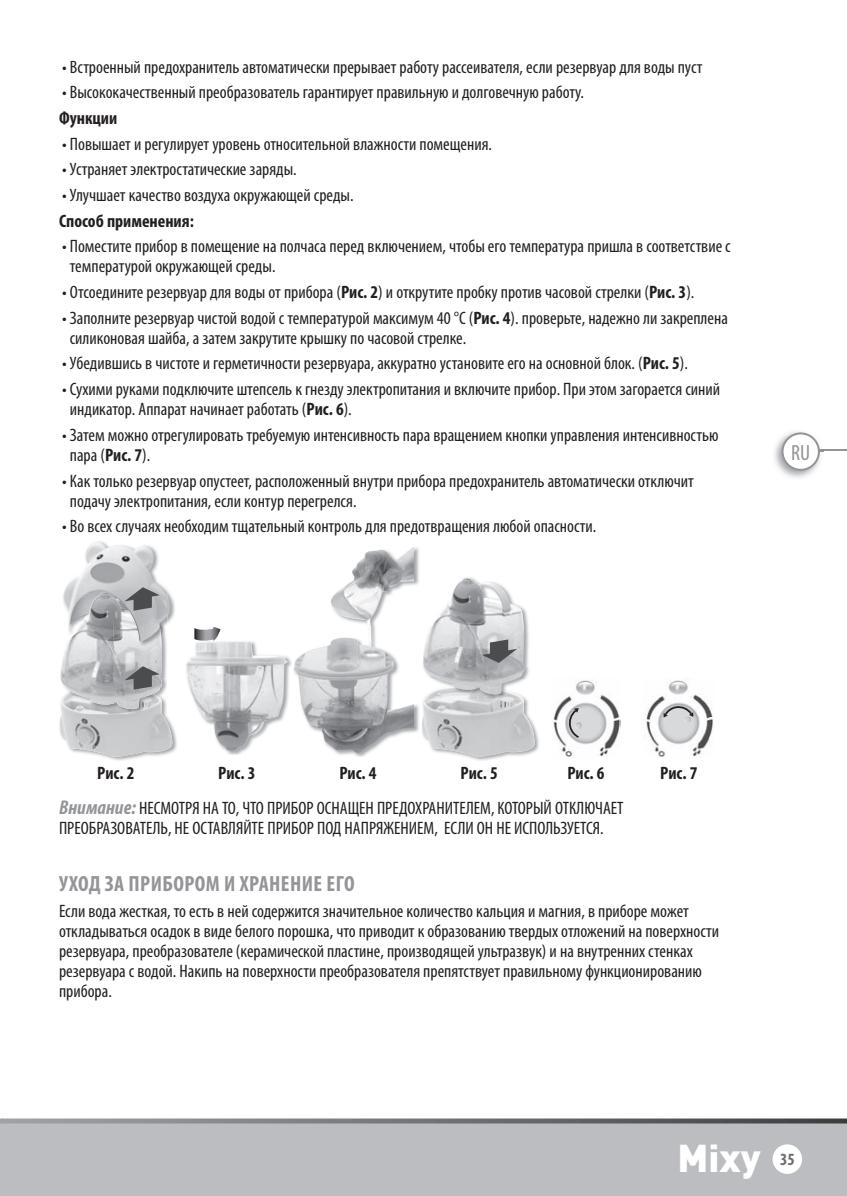
<style>
.page{position:relative;width:847px;height:1196px;background:#fff}
.page>*{position:absolute;margin:0;border:0;box-sizing:border-box;transform-origin:0 0}
.t1{font:900 38.4px "DIN";color:#fff}
.t2{font:700 condensed 22px "Myriad Pro";letter-spacing:.02em;color:#939598}
.t3{font:condensed 22px "Myriad Pro";color:#939598}
.t4{font:condensed 18px/20px "Myriad Pro";color:#231f20}
.t5{font:700 condensed 18px "Myriad Pro";color:#231f20}
.t6{font:700 condensed 17.2px "Myriad Pro";color:#6c6d70}
.s1{font-weight:700}
.s2{font-weight:700;font-style:italic;font-size:20px;color:#939598}
</style>
<div class="page">
<hr style="left:0;top:1121px;width:2px;height:74px;background:#bcbdc0">
<div style="left:2px;top:1121px;width:845px;height:74px;background:#bcbdc0"></div>
<svg style="left:2px;top:1118px;width:845px;height:5px;background:#7f8082"></svg>
<hr style="left:817px;top:449px;width:30px;height:2px;background:#939598">
<img style="left:774px;top:431px;width:49px;height:47px">
<div style="left:782px;top:433px;width:36px;height:37px;background:#fff;border-radius:50%"></div>
<div style="left:781px;top:432px;width:38px;height:39px;border:2px solid #939598;border-radius:50%"></div>
<img style="left:464px;top:725px;width:75px;height:36px">
<img style="left:422px;top:699px;width:112px;height:57px">
<img style="left:523px;top:610px;width:6px;height:89px">
<img style="left:424px;top:694px;width:99px;height:5px">
<img style="left:423px;top:577px;width:102px;height:117px">
<svg style="left:482px;top:639px;width:35px;height:23px"></svg>
<img style="left:198px;top:640px;width:94px;height:114px">
<img style="left:186px;top:641px;width:102px;height:109px">
<svg style="left:194px;top:627px;width:26px;height:13px"></svg>
<img style="left:293px;top:547px;width:126px;height:209px">
<img style="left:294px;top:547px;width:120px;height:205px">
<img style="left:551px;top:680px;width:69px;height:77px">
<svg style="left:568px;top:708px;width:13px;height:31px"></svg>
<img style="left:645px;top:678px;width:68px;height:79px">
<svg style="left:663px;top:706px;width:30px;height:11px"></svg>
<img style="left:59px;top:722px;width:118px;height:39px">
<img style="left:60px;top:713px;width:112px;height:43px">
<img style="left:162px;top:646px;width:5px;height:67px">
<img style="left:61px;top:691px;width:102px;height:22px">
<img style="left:60px;top:646px;width:102px;height:63px">
<img style="left:170px;top:594px;width:5px;height:27px">
<img style="left:66px;top:642px;width:48px;height:4px">
<img style="left:114px;top:642px;width:48px;height:4px">
<img style="left:63px;top:541px;width:107px;height:101px">
<svg style="left:124px;top:666px;width:36px;height:23px"></svg>
<svg style="left:124px;top:587px;width:36px;height:23px"></svg>
<img style="left:83px;top:592px;width:40px;height:30px">
<div style="left:772px;top:1144px;width:30px;height:29px;background:#fff;border-radius:50%"></div>
<p class="t4" style="left:62px;top:56px;width:642px">• Встроенный предохранитель автоматически прерывает работу рассеивателя, если резервуар для воды пуст</p>
<p class="t4" style="left:62px;top:82px;width:523px">• Высококачественный преобразователь гарантирует правильную и долговечную работу.</p>
<p class="t5" style="left:59px;top:107px;width:60px">Функции</p>
<p class="t4" style="left:62px;top:133px;width:431px">• Повышает и регулирует уровень относительной влажности помещения.</p>
<p class="t4" style="left:62px;top:159px;width:236px">• Устраняет электростатические заряды.</p>
<p class="t4" style="left:62px;top:185px;width:293px">• Улучшает качество воздуха окружающей среды.</p>
<p class="t5" style="left:59px;top:209px;width:136px">Способ применения:</p>
<p class="t4" style="left:70px;top:236px;width:662px;text-indent:-8px">• Поместите прибор в помещение на полчаса перед включением, чтобы его температура пришла в соответствие с температурой окружающей среды.</p>
<p class="t4" style="left:62px;top:282px;width:633px">• Отсоедините резервуар для воды от прибора (<span class="s1">Рис. 2</span>) и открутите пробку против часовой стрелки (<span class="s1">Рис. 3</span>).</p>
<p class="t4" style="left:70px;top:307px;width:659px;text-indent:-8px">• Заполните резервуар чистой водой с температурой максимум 40 °C (<span class="s1">Рис. 4</span>). проверьте, надежно ли закреплена силиконовая шайба, а затем закрутите крышку по часовой стрелке.</p>
<p class="t4" style="left:62px;top:353px;width:627px">• Убедившись в чистоте и герметичности резервуара, аккуратно установите его на основной блок. (<span class="s1">Рис. 5</span>).</p>
<p class="t4" style="left:70px;top:379px;width:651px;text-indent:-8px">• Сухими руками подключите штепсель к гнезду электропитания и включите прибор. При этом загорается синий индикатор. Аппарат начинает работать (<span class="s1">Рис. 6</span>).</p>
<p class="t4" style="left:70px;top:424px;width:650px;text-indent:-8px">• Затем можно отрегулировать требуемую интенсивность пара вращением кнопки управления интенсивностью пара (<span class="s1">Рис. 7</span>).</p>
<p class="t4" style="left:70px;top:470px;width:625px;text-indent:-8px">• Как только резервуар опустеет, расположенный внутри прибора предохранитель автоматически отключит подачу электропитания, если контур перегрелся.</p>
<p class="t4" style="left:62px;top:516px;width:535px">• Во всех случаях необходим тщательный контроль для предотвращения любой опасности.</p>
<p class="t3" style="left:791px;top:439px;width:21px">RU</p>
<p class="t5" style="left:97px;top:762px;width:39px">Рис. 2</p>
<p class="t5" style="left:218px;top:762px;width:39px">Рис. 3</p>
<p class="t5" style="left:339px;top:762px;width:39px">Рис. 4</p>
<p class="t5" style="left:460px;top:762px;width:39px">Рис. 5</p>
<p class="t5" style="left:567px;top:762px;width:39px">Рис. 6</p>
<p class="t5" style="left:660px;top:762px;width:39px">Рис. 7</p>
<p class="t4" style="left:59px;top:797px;width:566px"><span class="s2">Внимание:</span> НЕСМОТРЯ НА ТО, ЧТО ПРИБОР ОСНАЩЕН ПРЕДОХРАНИТЕЛЕМ, КОТОРЫЙ ОТКЛЮЧАЕТ<br>ПРЕОБРАЗОВАТЕЛЬ, НЕ ОСТАВЛЯЙТЕ ПРИБОР ПОД НАПРЯЖЕНИЕМ, ЕСЛИ ОН НЕ ИСПОЛЬЗУЕТСЯ.</p>
<p class="t2" style="left:59px;top:870px;width:297px">УХОД ЗА ПРИБОРОМ И ХРАНЕНИЕ ЕГО</p>
<p class="t4" style="left:59px;top:900px;width:661px">Если вода жесткая, то есть в ней содержится значительное количество кальция и магния, в приборе может откладываться осадок в виде белого порошка, что приводит к образованию твердых отложений на поверхности резервуара, преобразователе (керамической пластине, производящей ультразвук) и на внутренних стенках резервуара с водой. Накипь на поверхности преобразователя препятствует правильному функционированию прибора.</p>
<h1 class="t1" style="left:677px;top:1132px;width:84px">Mixy</h1>
<p class="t6" style="left:780px;top:1147px;width:16px">35</p>
</div>
